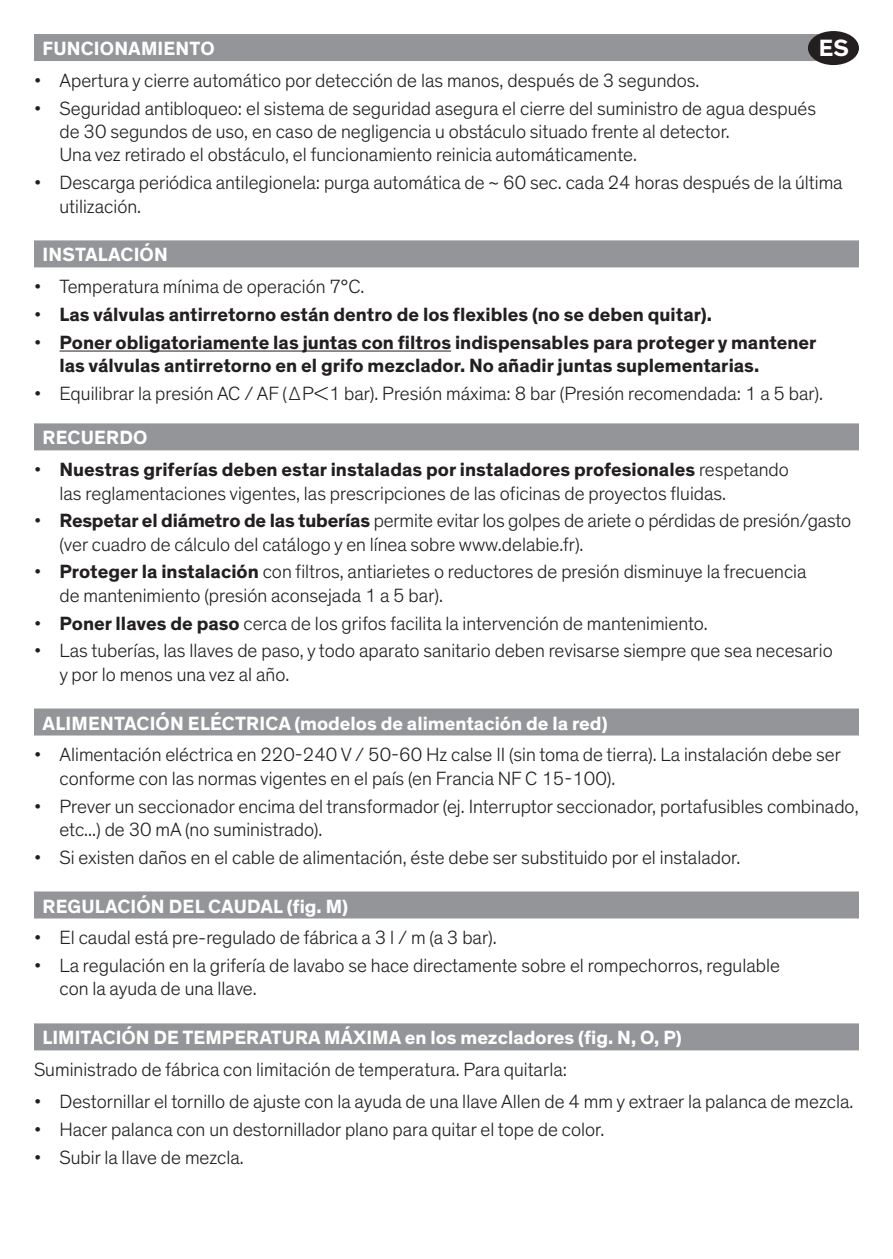
<style>
.page{position:relative;width:893px;height:1259px;background:#fff}
.page>*{position:absolute;margin:0;border:0;box-sizing:border-box;transform-origin:0 0}
.t1{font:700 24px "Theinhardt";color:#fff}
.t2{font:300 19.5px/23.4px "Theinhardt";color:#231f20}
.t3{font:700 19.5px/23.4px "Theinhardt";color:#231f20}
.t4{font:700 19.5px "Theinhardt";color:#fff}
.s1{font-weight:300}
.s2{font-weight:700}
</style>
<div class="page">
<div style="left:34px;top:34px;width:808px;height:27px;background:#939598"></div>
<div style="left:34px;top:240px;width:825px;height:27px;background:#939598"></div>
<hr style="left:60px;top:350px;width:391px;height:1px;background:#231f20">
<div style="left:34px;top:423px;width:825px;height:27px;background:#939598"></div>
<div style="left:34px;top:708px;width:825px;height:27px;background:#939598"></div>
<div style="left:34px;top:891px;width:825px;height:27px;background:#939598"></div>
<div style="left:34px;top:1023px;width:825px;height:27px;background:#939598"></div>
<div style="left:808px;top:31px;width:51px;height:34px;background:#231f20;border-radius:50%"></div>
<p class="t1" style="left:819px;top:33px;width:31px">ES</p>
<p class="t4" style="left:43px;top:36px;width:174px">FUNCIONAMIENTO</p>
<p class="t2" style="left:34px;top:69px;width:667px">• Apertura y cierre automático por detección de las manos, después de 3 segundos.</p>
<p class="t2" style="left:60px;top:97px;width:758px;text-indent:-26px">• Seguridad antibloqueo: el sistema de seguridad asegura el cierre del suministro de agua después de 30 segundos de uso, en caso de negligencia u obstáculo situado frente al detector.<br>Una vez retirado el obstáculo, el funcionamiento reinicia automáticamente.</p>
<p class="t2" style="left:60px;top:171px;width:785px;text-indent:-26px">• Descarga periódica antilegionela: purga automática de ~ 60 sec. cada 24 horas después de la última utilización.</p>
<p class="t4" style="left:43px;top:243px;width:127px">INSTALACIÓN</p>
<p class="t2" style="left:34px;top:275px;width:332px">• Temperatura mínima de operación 7°C.</p>
<p class="t3" style="left:34px;top:303px;width:679px"><span class="s1">•</span> Las válvulas antirretorno están dentro de los flexibles (no se deben quitar).</p>
<p class="t3" style="left:60px;top:331px;width:759px;text-indent:-26px"><span class="s1">•</span> Poner obligatoriamente las juntas con filtros indispensables para proteger y mantener las válvulas antirretorno en el grifo mezclador. No añadir juntas suplementarias.</p>
<p class="t2" style="left:34px;top:382px;width:791px">• Equilibrar la presión AC / AF (ΔP&lt;1 bar). Presión máxima: 8 bar (Presión recomendada: 1 a 5 bar).</p>
<p class="t4" style="left:43px;top:426px;width:106px">RECUERDO</p>
<p class="t2" style="left:60px;top:458px;width:731px;text-indent:-26px">• <span class="s2">Nuestras griferías deben estar instaladas por instaladores profesionales</span> respetando las reglamentaciones vigentes, las prescripciones de las oficinas de proyectos fluidas.</p>
<p class="t2" style="left:60px;top:509px;width:793px;text-indent:-26px">• <span class="s2">Respetar el diámetro de las tuberías</span> permite evitar los golpes de ariete o pérdidas de presión/gasto (ver cuadro de cálculo del catálogo y en línea sobre www.delabie.fr).</p>
<p class="t2" style="left:60px;top:560px;width:748px;text-indent:-26px">• <span class="s2">Proteger la instalación</span> con filtros, antiarietes o reductores de presión disminuye la frecuencia de mantenimiento (presión aconsejada 1 a 5 bar).</p>
<p class="t2" style="left:34px;top:611px;width:675px">• <span class="s2">Poner llaves de paso</span> cerca de los grifos facilita la intervención de mantenimiento.</p>
<p class="t2" style="left:60px;top:639px;width:775px;text-indent:-26px">• Las tuberías, las llaves de paso, y todo aparato sanitario deben revisarse siempre que sea necesario y por lo menos una vez al año.</p>
<p class="t4" style="left:43px;top:711px;width:566px">ALIMENTACIÓN ELÉCTRICA (modelos de alimentación de la red)</p>
<p class="t2" style="left:60px;top:743px;width:783px;text-indent:-26px">• Alimentación eléctrica en 220-240 V / 50-60 Hz calse II (sin toma de tierra). La instalación debe ser conforme con las normas vigentes en el país (en Francia NF C 15-100).</p>
<p class="t2" style="left:60px;top:794px;width:801px;text-indent:-26px">• Prever un seccionador encima del transformador (ej. Interruptor seccionador, portafusibles combinado, etc...) de 30 mA (no suministrado).</p>
<p class="t2" style="left:34px;top:845px;width:708px">• Si existen daños en el cable de alimentación, éste debe ser substituido por el instalador.</p>
<p class="t4" style="left:43px;top:894px;width:307px">REGULACIÓN DEL CAUDAL (fig. M)</p>
<p class="t2" style="left:34px;top:926px;width:464px">• El caudal está pre-regulado de fábrica a 3 l / m (a 3 bar).</p>
<p class="t2" style="left:60px;top:954px;width:722px;text-indent:-26px">• La regulación en la grifería de lavabo se hace directamente sobre el rompechorros, regulable con la ayuda de una llave.</p>
<p class="t4" style="left:43px;top:1025px;width:641px">LIMITACIÓN DE TEMPERATURA MÁXIMA en los mezcladores (fig. N, O, P)</p>
<p class="t2" style="left:34px;top:1058px;width:535px">Suministrado de fábrica con limitación de temperatura. Para quitarla:</p>
<p class="t2" style="left:34px;top:1090px;width:821px">• Destornillar el tornillo de ajuste con la ayuda de una llave Allen de 4 mm y extraer la palanca de mezcla.</p>
<p class="t2" style="left:34px;top:1118px;width:572px">• Hacer palanca con un destornillador plano para quitar el tope de color.</p>
<p class="t2" style="left:34px;top:1145px;width:211px">• Subir la llave de mezcla.</p>
</div>
